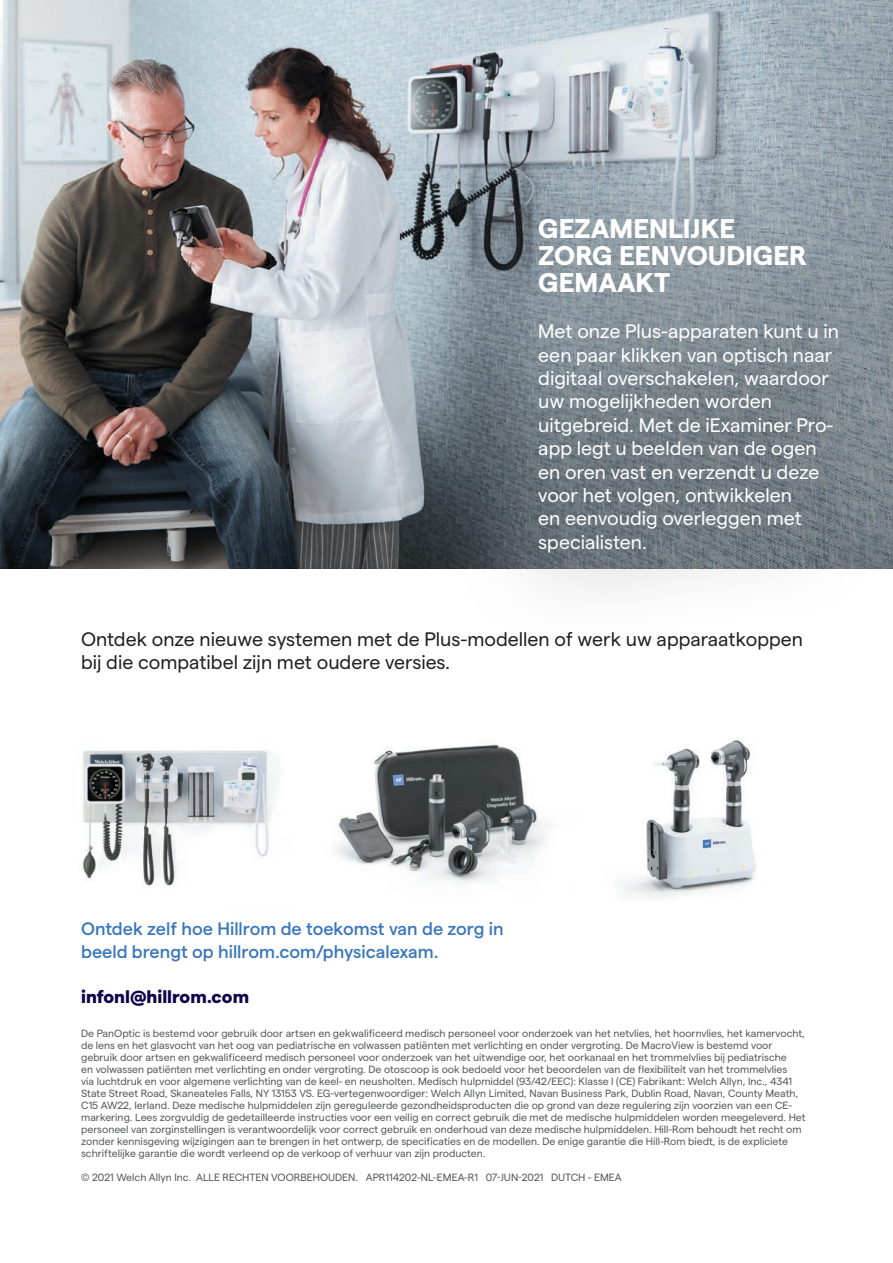
<style>
.page{position:relative;width:893px;height:1263px;background:#fff}
.page>*{position:absolute;margin:0;border:0;box-sizing:border-box;transform-origin:0 0}
.t1{font:700 27px/27px "Matter";color:#fff}
.t2{font:19.5px/23.4px "Matter";color:#fff}
.t3{font:19.5px/23.4px "Matter";color:#231f20}
.t4{font:500 18px/22.5px "Matter";color:#3976bc}
.t5{font:800 18px "Matter";color:#0d0449}
.t6{font:10.5px/12px "Matter";color:#57585a}
</style>
<div class="page">
<img style="left:0;top:0;width:893px;height:568px">
<img style="left:82px;top:750px;width:196px;height:138px">
<img style="left:621px;top:738px;width:135px;height:161px">
<img style="left:335px;top:744px;width:214px;height:139px">
<div style="left:439px;top:118px;width:454px;height:532px;background:#231f20;opacity:.3"></div>
<h1 class="t1" style="left:538px;top:213px;width:270px">GEZAMENLIJKE<br>ZORG EENVOUDIGER<br>GEMAAKT</h1>
<p class="t2" style="left:538px;top:318px;width:302px">Met onze Plus-apparaten kunt u in een paar klikken van optisch naar digitaal overschakelen, waardoor uw mogelijkheden worden uitgebreid. Met de iExaminer Pro&shy;app legt u beelden van de ogen en oren vast en verzendt u deze voor het volgen, ontwikkelen<br>en eenvoudig overleggen met specialisten.</p>
<h2 class="t3" style="left:81px;top:625px;width:723px">Ontdek onze nieuwe systemen met de Plus-modellen of werk uw apparaatkoppen bij die compatibel zijn met oudere versies.</h2>
<h3 class="t4" style="left:81px;top:916px;width:424px">Ontdek zelf hoe Hillrom de toekomst van de zorg in beeld brengt op hillrom.com/physicalexam.</h3>
<h3 class="t5" style="left:81px;top:983px;width:169px">infonl@hillrom.com</h3>
<p class="t6" style="left:81px;top:1027px;width:726px">De PanOptic is bestemd voor gebruik door artsen en gekwalificeerd medisch personeel voor onderzoek van het netvlies, het hoornvlies, het kamervocht, de lens en het glasvocht van het oog van pediatrische en volwassen patiënten met verlichting en onder vergroting. De MacroView is bestemd voor gebruik door artsen en gekwalificeerd medisch personeel voor onderzoek van het uitwendige oor, het oorkanaal en het trommelvlies bij pediatrische<br>en volwassen patiënten met verlichting en onder vergroting. De otoscoop is ook bedoeld voor het beoordelen van de flexibiliteit van het trommelvlies<br>via luchtdruk en voor algemene verlichting van de keel- en neusholten. Medisch hulpmiddel (93/42/EEC): Klasse I (CE) Fabrikant: Welch Allyn, Inc., 4341<br>State Street Road, Skaneateles Falls, NY 13153 VS. EG-vertegenwoordiger: Welch Allyn Limited, Navan Business Park, Dublin Road, Navan, County Meath, C15 AW22, Ierland. Deze medische hulpmiddelen zijn gereguleerde gezondheidsproducten die op grond van deze regulering zijn voorzien van een CE&shy;markering. Lees zorgvuldig de gedetailleerde instructies voor een veilig en correct gebruik die met de medische hulpmiddelen worden meegeleverd. Het personeel van zorginstellingen is verantwoordelijk voor correct gebruik en onderhoud van deze medische hulpmiddelen. Hill-Rom behoudt het recht om zonder kennisgeving wijzigingen aan te brengen in het ontwerp, de specificaties en de modellen. De enige garantie die Hill-Rom biedt, is de expliciete schriftelijke garantie die wordt verleend op de verkoop of verhuur van zijn producten.</p>
<p class="t6" style="left:81px;top:1171px;width:542px">© 2021 Welch Allyn Inc. ALLE RECHTEN VOORBEHOUDEN. APR114202-NL-EMEA-R1 07-JUN-2021 DUTCH - EMEA</p>
</div>
